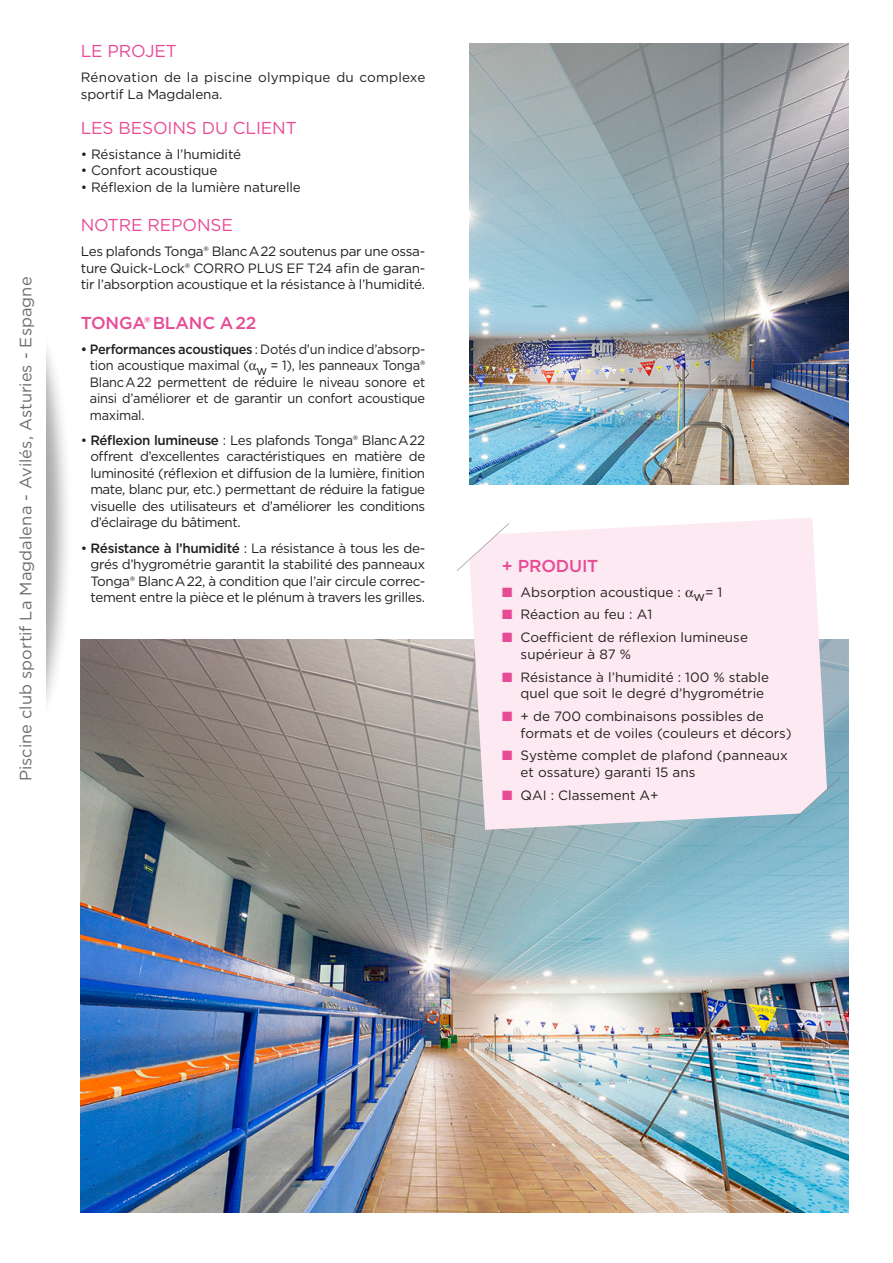
<style>
.page{position:relative;width:893px;height:1263px;background:#fff}
.page>*{position:absolute;margin:0;border:0;box-sizing:border-box;transform-origin:0 0}
.t1{font:17.25px "Gotham";letter-spacing:-.01em;color:#e84b96}
.t2{font:500 17.25px "Gotham";letter-spacing:-.01em;color:#e84b96}
.ApplicationTitre{font:16.5px "Gotham";color:#6c6d70}
.Texte-courant_magic{font:13.5px/16.5px "Gotham";letter-spacing:-.01em;color:#231f20}
.Texte-courant_magic-2{font:13.5px/16.5px "Gotham";letter-spacing:-.01em;color:#231f20;text-align:justify;scale:.95 1}
.Texte-courant_magic-3{font:13.5px/16.5px "Gotham";letter-spacing:.015em;color:#231f20}
.s1{font-weight:500}
.s2{color:#e84b96}
</style>
<div class="page">
<div style="left:0;top:323px;width:73px;height:405px;background:#231f20;opacity:.4"></div>
<div style="left:0;top:0;width:46px;height:1253px;background:#fff"></div>
<img style="left:470px;top:44px;width:378px;height:441px">
<img style="left:81px;top:639px;width:767px;height:573px">
<svg style="left:470px;top:518px;width:357px;height:312px;background:#f7e7ee"></svg>
<svg style="left:457px;top:522px;width:53px;height:50px"></svg>
<svg style="left:787px;top:776px;width:54px;height:50px;background:#b2c8d6"></svg>
<svg style="left:685px;top:590px;width:8px;height:7px"></svg>
<p class="ApplicationTitre" style="left:15px;top:781px;width:506px;rotate:-90deg">Piscine club sportif La Magdalena - Avilés, Asturies - Espagne</p>
<p class="t1" style="left:81px;top:40px;width:98px">LE PROJET</p>
<p class="Texte-courant_magic-3" style="left:81px;top:69px;width:346px">Rénovation de la piscine olympique du complexe sportif La Magdalena.</p>
<p class="t1" style="left:81px;top:117px;width:217px">LES BESOINS DU CLIENT</p>
<p class="Texte-courant_magic" style="left:81px;top:146px;width:162px">• Résistance à l’humidité</p>
<p class="Texte-courant_magic" style="left:81px;top:162px;width:138px">• Confort acoustique</p>
<p class="Texte-courant_magic" style="left:81px;top:179px;width:222px">• Réflexion de la lumière naturelle</p>
<p class="t1" style="left:81px;top:214px;width:154px">NOTRE REPONSE</p>
<p class="Texte-courant_magic" style="left:81px;top:243px;width:346px;text-align:justify">Les plafonds Tonga® Blanc A 22 soutenus par une ossa&shy;ture Quick-Lock® CORRO PLUS EF T24 afin de garan&shy;tir l’absorption acoustique et la résistance à l’humidité.</p>
<p class="t2" style="left:81px;top:312px;width:177px">TONGA® BLANC A 22</p>
<p class="Texte-courant_magic-2" style="left:90px;top:341px;width:354px;text-indent:-9px"><span class="s1">• Performances acoustiques</span> : Dotés d’un indice d’absorp&shy;tion acoustique maximal ( w = 1), les panneaux Tonga® Blanc A 22 permettent de réduire le niveau sonore et ainsi d’améliorer et de garantir un confort acoustique maximal.</p>
<p class="Texte-courant_magic" style="left:90px;top:432px;width:336px;text-align:justify;text-indent:-10px">• <span class="s1">Réflexion lumineuse</span> : Les plafonds Tonga® Blanc A 22 offrent d’excellentes caractéristiques en matière de luminosité (réflexion et diffusion de la lumière, finition mate, blanc pur, etc.) permettant de réduire la fatigue visuelle des utilisateurs et d’améliorer les conditions d’éclairage du bâtiment.</p>
<p class="Texte-courant_magic" style="left:91px;top:539px;width:336px;text-align:justify;text-indent:-10px">• <span class="s1">Résistance à l’humidité</span> : La résistance à tous les de&shy;grés d’hygrométrie garantit la stabilité des panneaux Tonga® Blanc A 22, à condition que l’air circule correc&shy;tement entre la pièce et le plénum à travers les grilles.</p>
<p class="t2" style="left:502px;top:554px;width:98px">+ PRODUIT</p>
<p class="Texte-courant_magic" style="left:502px;top:583px;width:222px"><span class="s2">■</span> Absorption acoustique : w= 1</p>
<p class="Texte-courant_magic" style="left:502px;top:606px;width:151px"><span class="s2">■</span> Réaction au feu : A1</p>
<p class="Texte-courant_magic" style="left:521px;top:629px;width:229px;text-indent:-18px"><span class="s2">■</span> Coefficient de réflexion lumineuse supérieur à 87 %</p>
<p class="Texte-courant_magic" style="left:521px;top:668px;width:250px;text-indent:-18px"><span class="s2">■</span> Résistance à l’humidité : 100 % stable quel que soit le degré d’hygrométrie</p>
<p class="Texte-courant_magic" style="left:521px;top:708px;width:272px;text-indent:-18px"><span class="s2">■</span> + de 700 combinaisons possibles de formats et de voiles (couleurs et décors)</p>
<p class="Texte-courant_magic" style="left:521px;top:747px;width:269px;text-indent:-18px"><span class="s2">■</span> Système complet de plafond (panneaux et ossature) garanti 15 ans</p>
<p class="Texte-courant_magic" style="left:502px;top:786px;width:158px"><span class="s2">■</span> QAI : Classement A+</p>
</div>
